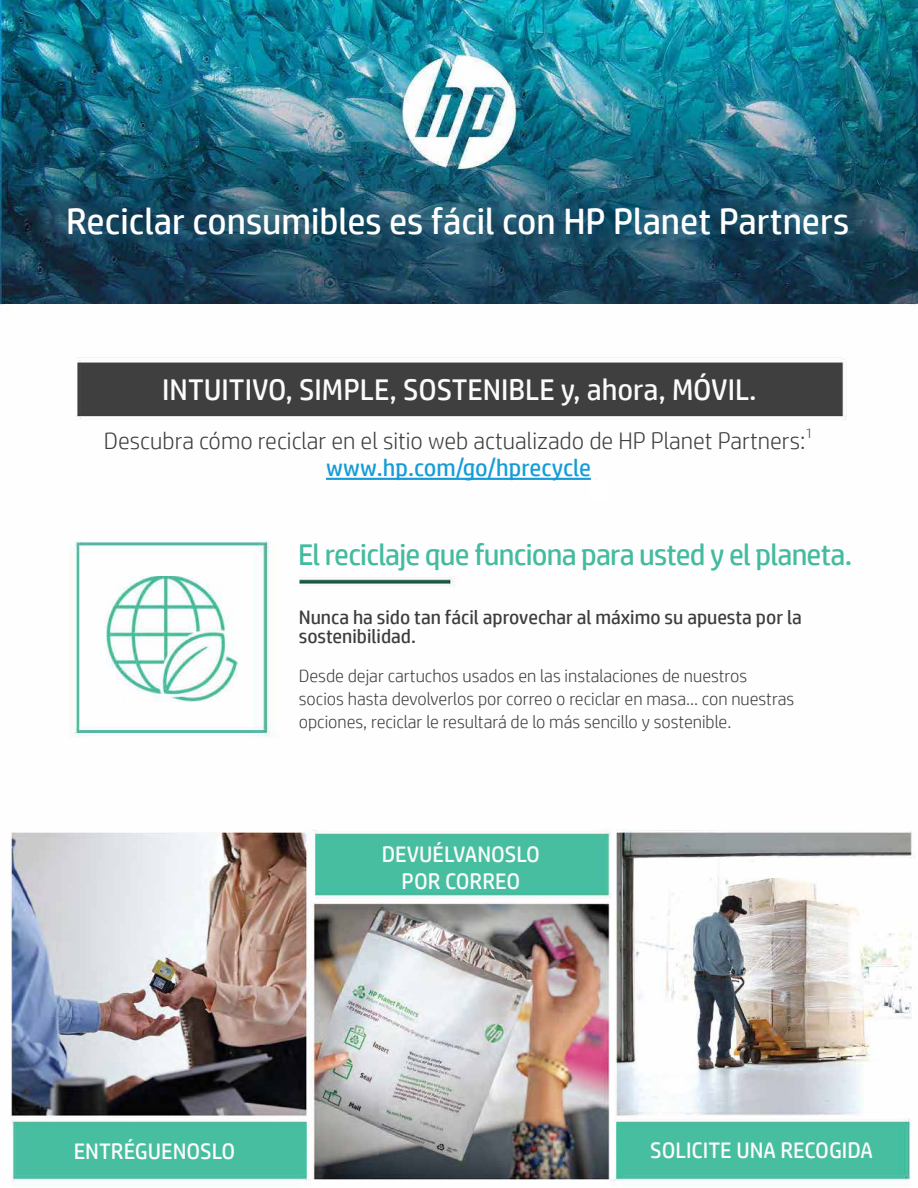
<style>
.page{position:relative;width:918px;height:1188px;background:#fff}
.page>*{position:absolute;margin:0;border:0;box-sizing:border-box;transform-origin:0 0}
.t1{font:36.75px "HP Simplified";color:#fff}
.Paragraph_Style4{font:30px "HP Simplified";letter-spacing:-.025em;color:#44bba0}
.Paragraph_Style1{font:30px "HP Simplified";color:#fbfbfb}
.Paragraph_Style2{font:300 24px "HP Simplified";color:#3b3e3b}
.Paragraph_Style2-2{font:24px "HP Simplified";color:#149cd8}
.Paragraph_Style6{font:22.5px/27px "HP Simplified";color:#fbfbfb;text-align:center}
.Paragraph_Style5{font:19.5px/19.5px "HP Simplified";color:#3b3e3b}
.Paragraph_Style6-2{font:300 18px/22.8px "HP Simplified";color:#3b3e3b}
.Paragraph_Style2-3{font:300 13.95px "HP Simplified";color:#3b3e3b}
</style>
<div class="page">
<img style="left:0;top:0;width:918px;height:1187px">
<img style="left:0;top:0;width:916px;height:304px">
<img style="left:107px;top:576px;width:131px;height:125px">
<img style="left:10px;top:832px;width:628px;height:347px">
<img style="left:684px;top:878px;width:171px;height:192px">
<div style="left:588px;top:482px;width:20px;height:18px;background:#fff"></div>
<hr style="left:326px;top:478px;width:265px;height:2px;background:#149cd8">
<p class="t1" style="left:66px;top:197px;width:785px">Reciclar consumibles es fácil con HP Planet Partners</p>
<p class="Paragraph_Style1" style="left:162px;top:370px;width:596px">INTUITIVO, SIMPLE, SOSTENIBLE y, ahora, MÓVIL.</p>
<p class="Paragraph_Style2" style="left:104px;top:425px;width:703px">Descubra cómo reciclar en el sitio web actualizado de HP Planet Partners:</p>
<p class="Paragraph_Style2-3" style="left:806px;top:424px;width:9px">1</p>
<p class="Paragraph_Style2-2" style="left:326px;top:452px;width:266px">www.hp.com/go/hprecycle</p>
<p class="Paragraph_Style4" style="left:298px;top:535px;width:556px">El reciclaje que funciona para usted y el planeta.</p>
<p class="Paragraph_Style5" style="left:299px;top:607px;width:505px">Nunca ha sido tan fácil aprovechar al máximo su apuesta por la sostenibilidad.</p>
<p class="Paragraph_Style6-2" style="left:299px;top:664px;width:497px">Desde dejar cartuchos usados en las instalaciones de nuestros socios hasta devolverlos por correo o reciclar en masa... con nuestras opciones, reciclar le resultará de lo más sencillo y sostenible.</p>
<p class="Paragraph_Style6" style="left:74px;top:1137px;width:163px">ENTRÉGUENOSLO</p>
<p class="Paragraph_Style6" style="left:382px;top:840px;width:160px">DEVUÉLVANOSLO<br>POR CORREO</p>
<p class="Paragraph_Style6" style="left:650px;top:1136px;width:224px">SOLICITE UNA RECOGIDA</p>
</div>
